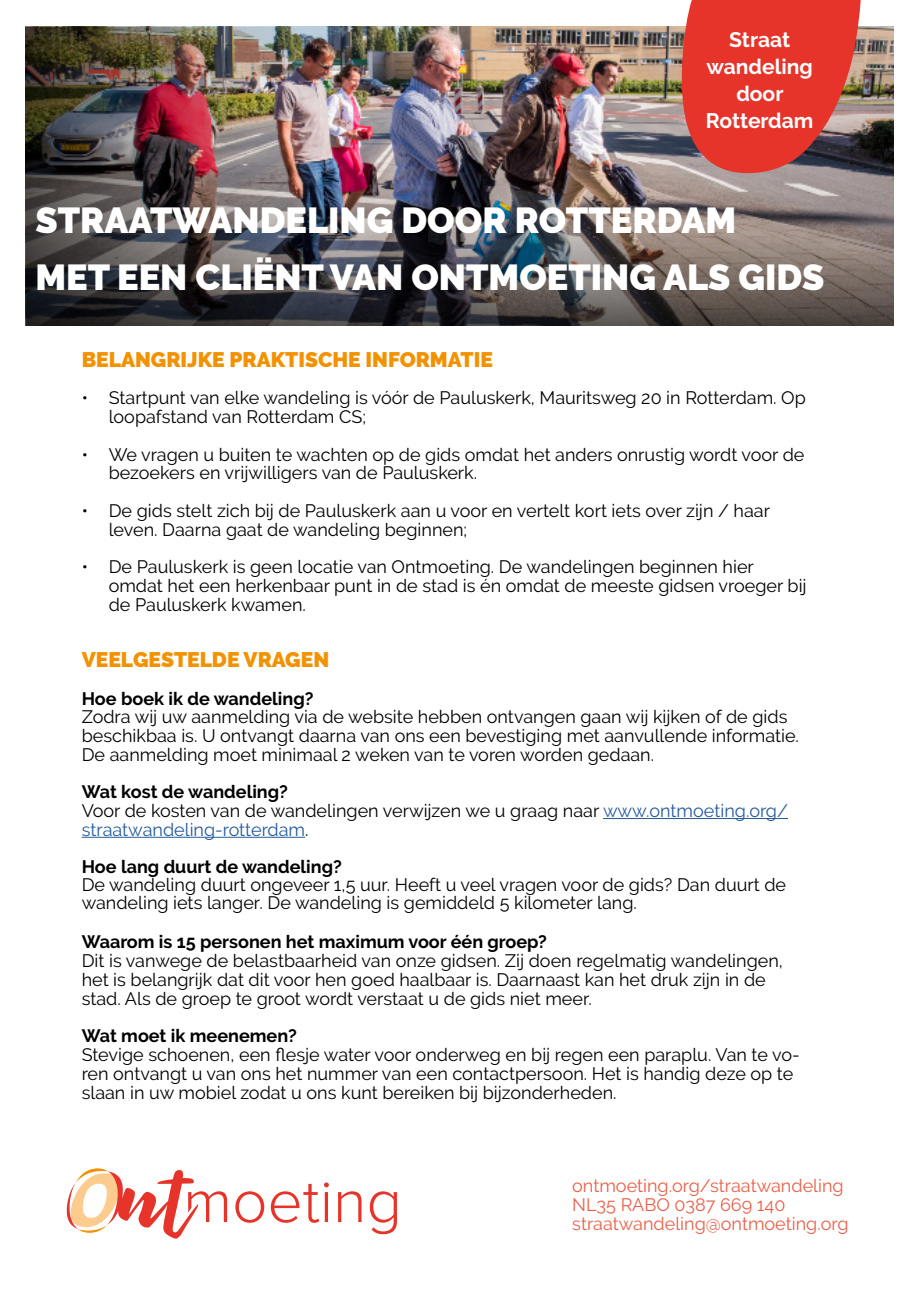
<style>
.page{position:relative;width:919px;height:1289px;background:#fff}
.page>*{position:absolute;margin:0;border:0;box-sizing:border-box;transform-origin:0 0}
.t1{font:900 36px "Raleway";color:#fff}
.t2{font:900 21px "Raleway";color:#f39200}
.t3{font:700 21px/27px "Raleway";color:#fff;text-align:center}
.t4{font:18px/18.8px "Raleway";color:#000}
.t5{font:700 18px "Raleway";color:#000}
.t6{font:18px "Raleway";color:#e95f48}
.s1{color:#275b9c}
</style>
<div class="page">
<img style="left:421px;top:27px;width:472px;height:87px">
<img style="left:421px;top:114px;width:472px;height:211px">
<img style="left:26px;top:27px;width:395px;height:298px">
<svg style="left:680px;top:0;width:181px;height:175px;background:#d3423a"></svg>
<hr style="left:603px;top:818px;width:184px;height:1px;background:#275b9c">
<hr style="left:82px;top:836px;width:223px;height:1px;background:#275b9c">
<svg style="left:235px;top:1191px;width:29px;height:31px"></svg>
<svg style="left:271px;top:1182px;width:58px;height:40px"></svg>
<svg style="left:338px;top:1191px;width:23px;height:30px"></svg>
<svg style="left:370px;top:1191px;width:27px;height:43px"></svg>
<svg style="left:67px;top:1168px;width:160px;height:71px"></svg>
<p class="t3" style="left:729px;top:26px;width:62px">Straat</p>
<p class="t3" style="left:706px;top:53px;width:108px">wandeling door</p>
<p class="t3" style="left:705px;top:107px;width:109px">Rotterdam</p>
<p class="t1" style="left:35px;top:199px;width:702px">STRAATWANDELING DOOR ROTTERDAM</p>
<p class="t1" style="left:35px;top:256px;width:790px">MET EEN CLIËNT VAN ONTMOETING ALS GIDS</p>
<p class="t2" style="left:82px;top:347px;width:412px">BELANGRIJKE PRAKTISCHE INFORMATIE</p>
<p class="t4" style="left:109px;top:388px;width:698px;text-indent:-27px">• Startpunt van elke wandeling is vóór de Pauluskerk, Mauritsweg 20 in Rotterdam. Op loopafstand van Rotterdam CS;</p>
<p class="t4" style="left:109px;top:445px;width:697px;text-indent:-27px">• We vragen u buiten te wachten op de gids omdat het anders onrustig wordt voor de bezoekers en vrijwilligers van de Pauluskerk.</p>
<p class="t4" style="left:109px;top:501px;width:662px;text-indent:-27px">• De gids stelt zich bij de Pauluskerk aan u voor en vertelt kort iets over zijn / haar leven. Daarna gaat de wandeling beginnen;</p>
<p class="t4" style="left:109px;top:557px;width:699px;text-indent:-27px">• De Pauluskerk is geen locatie van Ontmoeting. De wandelingen beginnen hier omdat het een herkenbaar punt in de stad is én omdat de meeste gidsen vroeger bij de Pauluskerk kwamen.</p>
<p class="t2" style="left:82px;top:647px;width:249px">VEELGESTELDE VRAGEN</p>
<p class="t5" style="left:82px;top:688px;width:233px">Hoe boek ik de wandeling?</p>
<p class="t4" style="left:82px;top:707px;width:718px">Zodra wij uw aanmelding via de website hebben ontvangen gaan wij kijken of de gids beschikbaa is. U ontvangt daarna van ons een bevestiging met aanvullende informatie.<br>De aanmelding moet minimaal 2 weken van te voren worden gedaan.</p>
<p class="t5" style="left:82px;top:781px;width:208px">Wat kost de wandeling?</p>
<p class="t4" style="left:82px;top:801px;width:707px">Voor de kosten van de wandelingen verwijzen we u graag naar <span class="s1">www.ontmoeting.org/ straatwandeling-rotterdam</span>.</p>
<p class="t5" style="left:82px;top:856px;width:262px">Hoe lang duurt de wandeling?</p>
<p class="t4" style="left:82px;top:876px;width:706px;line-height:18px">De wandeling duurt ongeveer 1,5 uur. Heeft u veel vragen voor de gids? Dan duurt de wandeling iets langer. De wandeling is gemiddeld 5 kilometer lang.</p>
<p class="t5" style="left:82px;top:931px;width:466px">Waarom is 15 personen het maximum voor één groep?</p>
<p class="t4" style="left:82px;top:951px;width:702px">Dit is vanwege de belastbaarheid van onze gidsen. Zij doen regelmatig wandelingen, het is belangrijk dat dit voor hen goed haalbaar is. Daarnaast kan het druk zijn in de stad. Als de groep te groot wordt verstaat u de gids niet meer.</p>
<p class="t5" style="left:82px;top:1025px;width:216px">Wat moet ik meenemen?</p>
<p class="t4" style="left:82px;top:1045px;width:719px">Stevige schoenen, een flesje water voor onderweg en bij regen een paraplu. Van te vo&shy;ren ontvangt u van ons het nummer van een contactpersoon. Het is handig deze op te slaan in uw mobiel zodat u ons kunt bereiken bij bijzonderheden.</p>
<p class="t6" style="left:572px;top:1175px;width:273px">ontmoeting.org/straatwandeling</p>
<p class="t6" style="left:572px;top:1194px;width:215px">NL35 RABO 0387 669 140</p>
<p class="t6" style="left:572px;top:1212px;width:278px">straatwandeling@ontmoeting.org</p>
</div>
